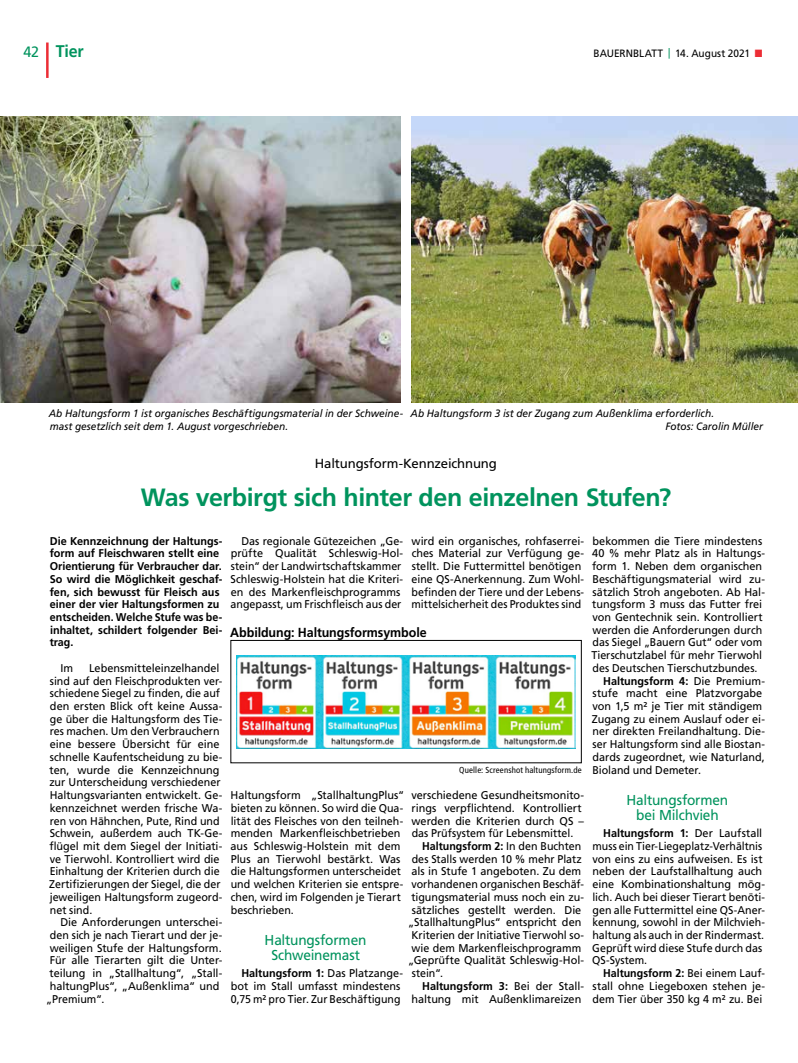
<style>
.page{position:relative;width:798px;height:1063px;background:#fff}
.page>*{position:absolute;margin:0;border:0;box-sizing:border-box;transform-origin:0 0}
.t1{font:700 25px "Frutiger LT Std";letter-spacing:-.02em;color:#00935d}
.t2{font:700 16.88px "Frutiger LT Std";color:#00935d;scale:.95 1}
.t3{font:14.38px/15px "Frutiger LT Std";letter-spacing:-.015em;color:#00935d;text-align:center;scale:.95 1}
.t4{font:700 13.12px "Frutiger LT Std";letter-spacing:-.005em;color:#000;scale:.95 1}
.t5{font:13.12px "Frutiger LT Std";letter-spacing:-.01em;color:#000}
.t6{font:11.25px/12.8px "Frutiger LT Std";color:#000}
.t7{font:11.25px/12.8px "Frutiger LT Std";color:#000;text-align:justify;scale:.95 1}
.t8{font:11.25px/12.8px "Frutiger LT Std";color:#000;scale:.96 1}
.t9{font:700 11.25px/12.8px "Frutiger LT Std";color:#000}
.t10{font:700 11.25px "Frutiger LT Std";color:#000;scale:.95 1}
.t11{font:italic 10.62px/12.8px "Frutiger LT Std";color:#000;scale:.95 1}
.t12{font:10.62px "Frutiger LT Std";color:#000;scale:.95 1}
.t13{font:condensed 8.75px "Frutiger LT Std";letter-spacing:.015em;color:#000}
.s1{font-weight:400;font-size:15px}
.s2{color:#00935d}
.s3{color:#ec2d35}
.s4{font-weight:400}
.s5{font-weight:700}
</style>
<div class="page">
<hr style="left:46px;top:43px;width:3px;height:35px;background:#ec2d35">
<img style="left:0;top:117px;width:400px;height:286px">
<img style="left:411px;top:117px;width:386px;height:286px">
<img style="left:237px;top:655px;width:338px;height:93px">
<div style="left:230px;top:640px;width:351px;height:123px;border:1px solid #000"></div>
<h2 class="t2" style="left:23px;top:41px;width:65px"><span class="s1">42</span> Tier</h2>
<p class="t12" style="left:593px;top:47px;width:179px">BAUERNBLATT <span class="s2">|</span> 14. August 2021 <span class="s3">■</span></p>
<p class="t11" style="left:49px;top:407px;width:374px">Ab Haltungsform 1 ist organisches Beschäftigungsmaterial in der Schweine&shy;mast gesetzlich seit dem 1. August vorgeschrieben.</p>
<p class="t11" style="left:665px;top:407px;width:104px;text-indent:-255px">Ab Haltungsform 3 ist der Zugang zum Außenklima erforderlich.<br>Fotos: Carolin Müller</p>
<p class="t5" style="left:315px;top:456px;width:183px">Haltungsform-Kennzeichnung</p>
<h1 class="t1" style="left:141px;top:483px;width:532px">Was verbirgt sich hinter den einzelnen Stufen?</h1>
<p class="t9" style="left:50px;top:534px;width:174px">Die Kennzeichnung der Haltungs&shy;form auf Fleischwaren stellt eine<br>Orientierung für Verbraucher dar.<br>So wird die Möglichkeit geschaf&shy;fen, sich bewusst für Fleisch aus einer der vier Haltungsformen zu entscheiden. Welche Stufe was be&shy;inhaltet, schildert folgender Bei&shy;trag.</p>
<p class="t6" style="left:60px;top:662px;width:14px">Im</p>
<p class="t6" style="left:411px;top:534px;width:174px">wird ein organisches, rohfaserrei&shy;ches Material zur Verfügung ge&shy;stellt. Die Futtermittel benötigen eine QS-Anerkennung. Zum Wohl&shy;befinden der Tiere und der Lebens&shy;mittelsicherheit des Produktes sind</p>
<p class="t6" style="left:592px;top:534px;width:171px">bekommen die Tiere mindestens</p>
<p class="t6" style="left:592px;top:547px;width:174px">40 % mehr Platz als in Haltungs-</p>
<p class="t6" style="left:592px;top:560px;width:171px">form 1. Neben dem organischen</p>
<p class="t6" style="left:592px;top:573px;width:174px">Beschäftigungsmaterial wird zu-</p>
<p class="t6" style="left:592px;top:585px;width:174px">sätzlich Stroh angeboten. Ab Hal-</p>
<p class="t6" style="left:592px;top:598px;width:171px">tungsform 3 muss das Futter frei</p>
<p class="t6" style="left:592px;top:611px;width:172px">von Gentechnik sein. Kontrolliert</p>
<p class="t7" style="left:592px;top:623px;width:180px">werden die Anforderungen durch</p>
<p class="t7" style="left:592px;top:636px;width:180px">das Siegel „Bauern Gut“ oder vom</p>
<p class="t7" style="left:591px;top:649px;width:181px">Tierschutzlabel für mehr Tierwohl</p>
<p class="t7" style="left:592px;top:662px;width:175px">des Deutschen Tierschutzbundes.</p>
<p class="t9" style="left:603px;top:674px;width:163px">Haltungsform 4: <span class="s4">Die Premium-</span></p>
<p class="t6" style="left:592px;top:687px;width:171px">stufe macht eine Platzvorgabe</p>
<p class="t6" style="left:592px;top:700px;width:171px">von 1,5 m² je Tier mit ständigem</p>
<p class="t8" style="left:591px;top:713px;width:182px">Zugang zu einem Auslauf oder ei-</p>
<p class="t8" style="left:592px;top:725px;width:181px">ner direkten Freilandhaltung. Die-</p>
<p class="t7" style="left:592px;top:738px;width:183px">ser Haltungsform sind alle Biostan-</p>
<p class="t6" style="left:592px;top:751px;width:174px">dards zugeordnet, wie Naturland,</p>
<p class="t7" style="left:592px;top:763px;width:116px">Bioland und Demeter.</p>
<p class="t3" style="left:626px;top:792px;width:109px">Haltungsformen bei Milchvieh</p>
<p class="t6" style="left:592px;top:827px;width:174px;text-indent:11px"><span class="s5">Haltungsform 1:</span> Der Laufstall muss ein Tier-Liegeplatz-Verhältnis von eins zu eins aufweisen. Es ist neben der Laufstallhaltung auch eine Kombinationshaltung mög&shy;lich. Auch bei dieser Tierart benöti&shy;gen alle Futtermittel eine QS-Aner&shy;kennung, sowohl in der Milchvieh&shy;haltung als auch in der Rindermast.<br>Geprüft wird diese Stufe durch das<br>QS-System.</p>
<p class="t7" style="left:592px;top:967px;width:183px;text-indent:10px"><span class="s5">Haltungsform 2:</span> Bei einem Lauf&shy;stall ohne Liegeboxen stehen je&shy;dem Tier über 350 kg 4 m² zu. Bei</p>
<p class="t8" style="left:230px;top:534px;width:181px;text-indent:11px">Das regionale Gütezeichen „Ge&shy;prüfte Qualität Schleswig-Hol&shy;stein“ der Landwirtschaftskammer Schleswig-Holstein hat die Kriteri&shy;en des Markenfleischprogramms angepasst, um Frischfleisch aus der</p>
<p class="t4" style="left:230px;top:625px;width:208px">Abbildung: Haltungsformsymbole</p>
<p class="t6" style="left:49px;top:662px;width:175px;text-indent:40px">Lebensmitteleinzelhandel sind auf den Fleischprodukten ver&shy;schiedene Siegel zu finden, die auf den ersten Blick oft keine Aussa&shy;ge über die Haltungsform des Tie&shy;res machen. Um den Verbrauchern eine bessere Übersicht für eine schnelle Kaufentscheidung zu bie&shy;ten, wurde die Kennzeichnung zur Unterscheidung verschiedener<br>Haltungsvarianten entwickelt. Ge&shy;kennzeichnet werden frische Wa&shy;ren von Hähnchen, Pute, Rind und<br>Schwein, außerdem auch TK-Ge&shy;flügel mit dem Siegel der Initiati&shy;ve Tierwohl. Kontrolliert wird die<br>Einhaltung der Kriterien durch die<br>Zertifizierungen der Siegel, die der jeweiligen Haltungsform zugeord&shy;net sind.</p>
<p class="t6" style="left:60px;top:916px;width:163px">Die Anforderungen unterschei-</p>
<p class="t7" style="left:50px;top:929px;width:183px">den sich je nach Tierart und der je-</p>
<p class="t6" style="left:50px;top:942px;width:173px">weiligen Stufe der Haltungsform.</p>
<p class="t6" style="left:50px;top:954px;width:174px">Für alle Tierarten gilt die Unter-</p>
<p class="t6" style="left:50px;top:967px;width:174px">teilung in „Stallhaltung“, „Stall-</p>
<p class="t6" style="left:50px;top:980px;width:171px">haltungPlus“, „Außenklima“ und</p>
<p class="t7" style="left:46px;top:992px;width:63px">„Premium“.</p>
<p class="t13" style="left:459px;top:765px;width:124px">Quelle: Screenshot haltungsform.de</p>
<p class="t6" style="left:230px;top:789px;width:175px">Haltungsform „StallhaltungPlus“ bieten zu können. So wird die Qua&shy;lität des Fleisches von den teilneh&shy;menden Markenfleischbetrieben aus Schleswig-Holstein mit dem<br>Plus an Tierwohl bestärkt. Was die Haltungsformen unterscheidet und welchen Kriterien sie entspre&shy;chen, wird im Folgenden je Tierart beschrieben.</p>
<p class="t3" style="left:264px;top:932px;width:109px">Haltungsformen<br>Schweinemast</p>
<p class="t6" style="left:231px;top:967px;width:174px;text-indent:11px"><span class="s5">Haltungsform 1:</span> Das Platzange&shy;bot im Stall umfasst mindestens<br>0,75 m² pro Tier. Zur Beschäftigung</p>
<p class="t6" style="left:411px;top:789px;width:174px">verschiedene Gesundheitsmonito-</p>
<p class="t6" style="left:411px;top:802px;width:171px">rings verpflichtend. Kontrolliert</p>
<p class="t6" style="left:411px;top:814px;width:174px">werden die Kriterien durch QS –</p>
<p class="t7" style="left:411px;top:827px;width:171px">das Prüfsystem für Lebensmittel.</p>
<p class="t10" style="left:422px;top:839px;width:169px">Haltungsform 2: <span class="s4">In den Buchten</span></p>
<p class="t7" style="left:411px;top:852px;width:180px">des Stalls werden 10 % mehr Platz</p>
<p class="t6" style="left:411px;top:865px;width:171px">als in Stufe 1 angeboten. Zu dem</p>
<p class="t7" style="left:411px;top:878px;width:183px">vorhandenen organischen Beschäf-</p>
<p class="t8" style="left:411px;top:891px;width:181px">tigungsmaterial muss noch ein zu-</p>
<p class="t6" style="left:411px;top:903px;width:171px">sätzliches gestellt werden. Die</p>
<p class="t6" style="left:408px;top:916px;width:175px">„StallhaltungPlus“ entspricht den</p>
<p class="t7" style="left:411px;top:929px;width:183px">Kriterien der Initiative Tierwohl so-</p>
<p class="t8" style="left:411px;top:942px;width:178px">wie dem Markenfleischprogramm</p>
<p class="t6" style="left:408px;top:954px;width:178px">„Geprüfte Qualität Schleswig-Hol-</p>
<p class="t7" style="left:411px;top:967px;width:35px">stein“.</p>
<p class="t9" style="left:422px;top:980px;width:163px">Haltungsform 3: <span class="s4">Bei der Stall-</span></p>
<p class="t6" style="left:411px;top:992px;width:171px">haltung mit Außenklimareizen</p>
</div>
